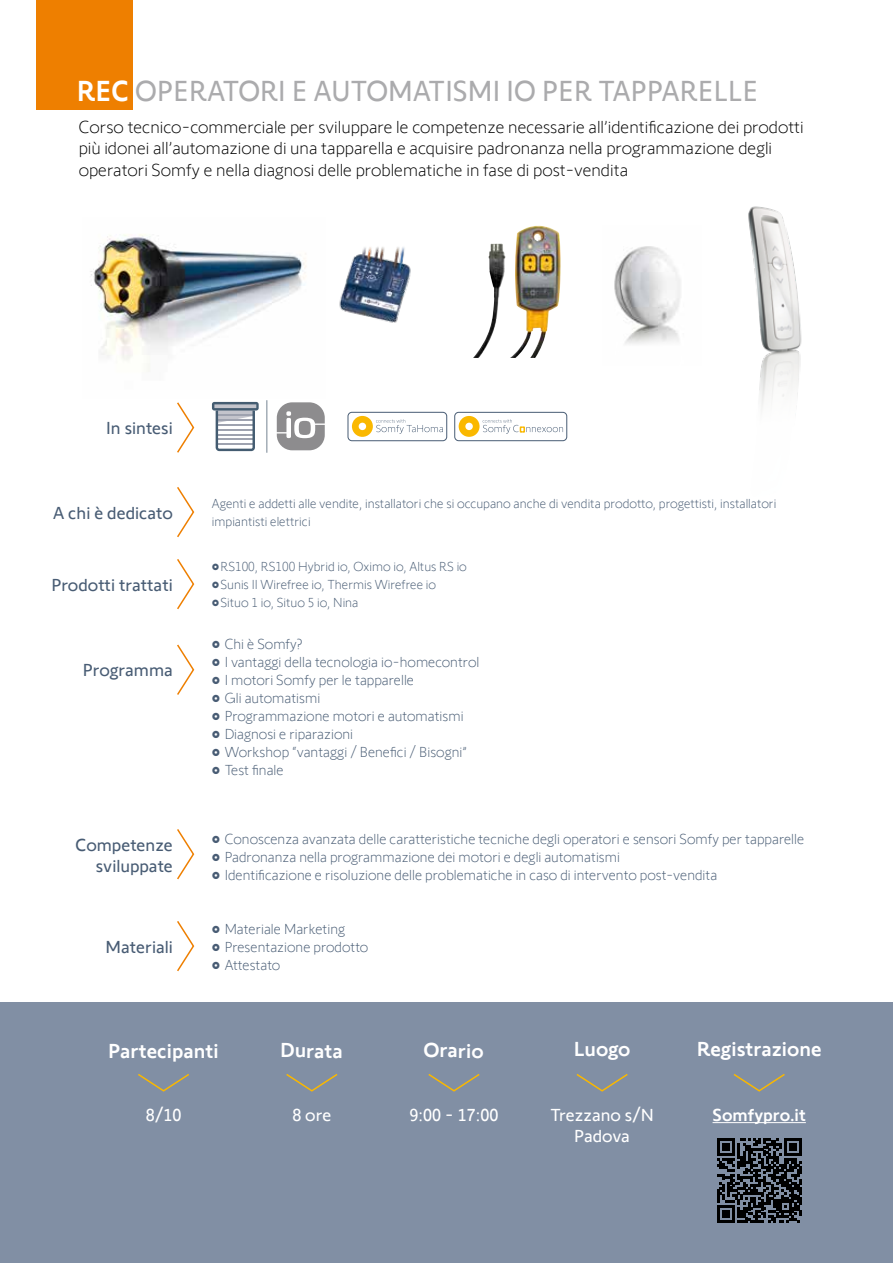
<style>
.page{position:relative;width:893px;height:1263px;background:#fff}
.page>*{position:absolute;margin:0;border:0;box-sizing:border-box;transform-origin:0 0}
.t1{font:30px "Somfy Sans";letter-spacing:.005em;color:#ababad;scale:.95 1}
.t2{font:500 21px "Somfy Sans";color:#fff}
.t3{font:300 18px/21.6px "Somfy Sans";color:#000}
.t4{font:18px/21.6px "Somfy Sans";color:#485c74;text-align:right}
.t5{font:18px/21px "Somfy Sans";color:#fff;text-align:center}
.t6{font:500 18px "Somfy Sans";color:#fff}
.t7{font:300 15px "Somfy Sans";color:#485c74}
.t8{font:300 13.5px/18px "Somfy Sans";color:#485c74}
.s1{font-weight:500;color:#fff}
</style>
<div class="page">
<div style="left:37px;top:0;width:96px;height:109px;background:#ee7f00"></div>
<svg style="left:177px;top:487px;width:18px;height:51px"></svg>
<svg style="left:177px;top:559px;width:18px;height:51px"></svg>
<svg style="left:177px;top:921px;width:18px;height:51px"></svg>
<svg style="left:177px;top:644px;width:18px;height:51px"></svg>
<svg style="left:177px;top:402px;width:18px;height:51px"></svg>
<svg style="left:177px;top:829px;width:18px;height:51px"></svg>
<img style="left:614px;top:246px;width:67px;height:98px">
<hr style="left:266px;top:400px;width:1px;height:53px;background:#85929f">
<div style="left:455px;top:412px;width:112px;height:29px;border:1px solid #485c74;border-radius:4px"></div>
<svg style="left:459px;top:416px;width:104px;height:21px"></svg>
<div style="left:348px;top:412px;width:99px;height:29px;border:1px solid #485c74;border-radius:4px"></div>
<svg style="left:352px;top:416px;width:91px;height:21px"></svg>
<svg style="left:212px;top:402px;width:47px;height:49px"></svg>
<svg style="left:277px;top:402px;width:48px;height:48px"></svg>
<div style="left:299px;top:421px;width:12px;height:14px;background:#8d8c8e;border-radius:50%"></div>
<img style="left:90px;top:234px;width:217px;height:138px">
<img style="left:339px;top:247px;width:72px;height:76px">
<img style="left:473px;top:226px;width:88px;height:132px">
<img style="left:748px;top:206px;width:54px;height:203px">
<div style="left:0;top:1003px;width:893px;height:260px;background:#818fa4"></div>
<svg style="left:138px;top:1074px;width:51px;height:18px"></svg>
<svg style="left:286px;top:1074px;width:52px;height:18px"></svg>
<svg style="left:428px;top:1074px;width:52px;height:18px"></svg>
<svg style="left:576px;top:1074px;width:52px;height:18px"></svg>
<svg style="left:733px;top:1074px;width:52px;height:18px"></svg>
<hr style="left:712px;top:1122px;width:94px;height:1px;background:#fff">
<svg style="left:717px;top:1138px;width:85px;height:85px"></svg>
<h1 class="t1" style="left:77px;top:67px;width:719px"><span class="s1">REC</span> OPERATORI E AUTOMATISMI IO PER TAPPARELLE</h1>
<p class="t3" style="left:79px;top:114px;width:727px">Corso tecnico-commerciale per sviluppare le competenze necessarie all’identificazione dei prodotti più idonei all’automazione di una tapparella e acquisire padronanza nella programmazione degli operatori Somfy e nella diagnosi delle problematiche in fase di post-vendita</p>
<p class="t4" style="left:106px;top:415px;width:68px">In sintesi</p>
<p class="t4" style="left:53px;top:500px;width:121px">A chi è dedicato</p>
<p class="t4" style="left:51px;top:572px;width:123px">Prodotti trattati</p>
<p class="t4" style="left:83px;top:657px;width:92px">Programma</p>
<p class="t4" style="left:76px;top:832px;width:99px">Competenze sviluppate</p>
<p class="t4" style="left:106px;top:934px;width:69px">Materiali</p>
<p class="t8" style="left:212px;top:494px;width:566px">Agenti e addetti alle vendite, installatori che si occupano anche di vendita prodotto, progettisti, installatori impiantisti elettrici</p>
<p class="t8" style="left:212px;top:557px;width:256px">•RS100, RS100 Hybrid io, Oximo io, Altus RS io</p>
<p class="t8" style="left:212px;top:575px;width:226px">•Sunis II Wirefree io, Thermis Wirefree io</p>
<p class="t8" style="left:212px;top:593px;width:148px">•Situo 1 io, Situo 5 io, Nina</p>
<p class="t7" style="left:212px;top:633px;width:92px">• Chi è Somfy?</p>
<p class="t7" style="left:212px;top:651px;width:269px">• I vantaggi della tecnologia io-homecontrol</p>
<p class="t7" style="left:212px;top:669px;width:204px">• I motori Somfy per le tapparelle</p>
<p class="t7" style="left:212px;top:687px;width:110px">• Gli automatismi</p>
<p class="t7" style="left:212px;top:705px;width:253px">• Programmazione motori e automatismi</p>
<p class="t7" style="left:212px;top:723px;width:143px">• Diagnosi e riparazioni</p>
<p class="t7" style="left:212px;top:741px;width:257px">• Workshop “vantaggi / Benefici / Bisogni”</p>
<p class="t7" style="left:212px;top:759px;width:73px">• Test finale</p>
<p class="t7" style="left:212px;top:828px;width:594px">• Conoscenza avanzata delle caratteristiche tecniche degli operatori e sensori Somfy per tapparelle</p>
<p class="t7" style="left:212px;top:846px;width:410px">• Padronanza nella programmazione dei motori e degli automatismi</p>
<p class="t7" style="left:212px;top:864px;width:507px">• Identificazione e risoluzione delle problematiche in caso di intervento post-vendita</p>
<p class="t7" style="left:212px;top:918px;width:135px">• Materiale Marketing</p>
<p class="t7" style="left:212px;top:936px;width:158px">• Presentazione prodotto</p>
<p class="t7" style="left:212px;top:954px;width:70px">• Attestato</p>
<h2 class="t2" style="left:108px;top:1034px;width:112px">Partecipanti</h2>
<h2 class="t2" style="left:280px;top:1034px;width:64px">Durata</h2>
<h2 class="t2" style="left:423px;top:1034px;width:62px">Orario</h2>
<h2 class="t2" style="left:574px;top:1032px;width:58px">Luogo</h2>
<h2 class="t2" style="left:697px;top:1032px;width:126px">Registrazione</h2>
<p class="t5" style="left:146px;top:1103px;width:37px">8/10</p>
<p class="t5" style="left:292px;top:1103px;width:40px">8 ore</p>
<p class="t5" style="left:409px;top:1103px;width:90px">9:00 - 17:00</p>
<p class="t6" style="left:712px;top:1101px;width:95px">Somfypro.it</p>
<p class="t5" style="left:550px;top:1103px;width:105px">Trezzano s/N<br>Padova</p>
</div>
